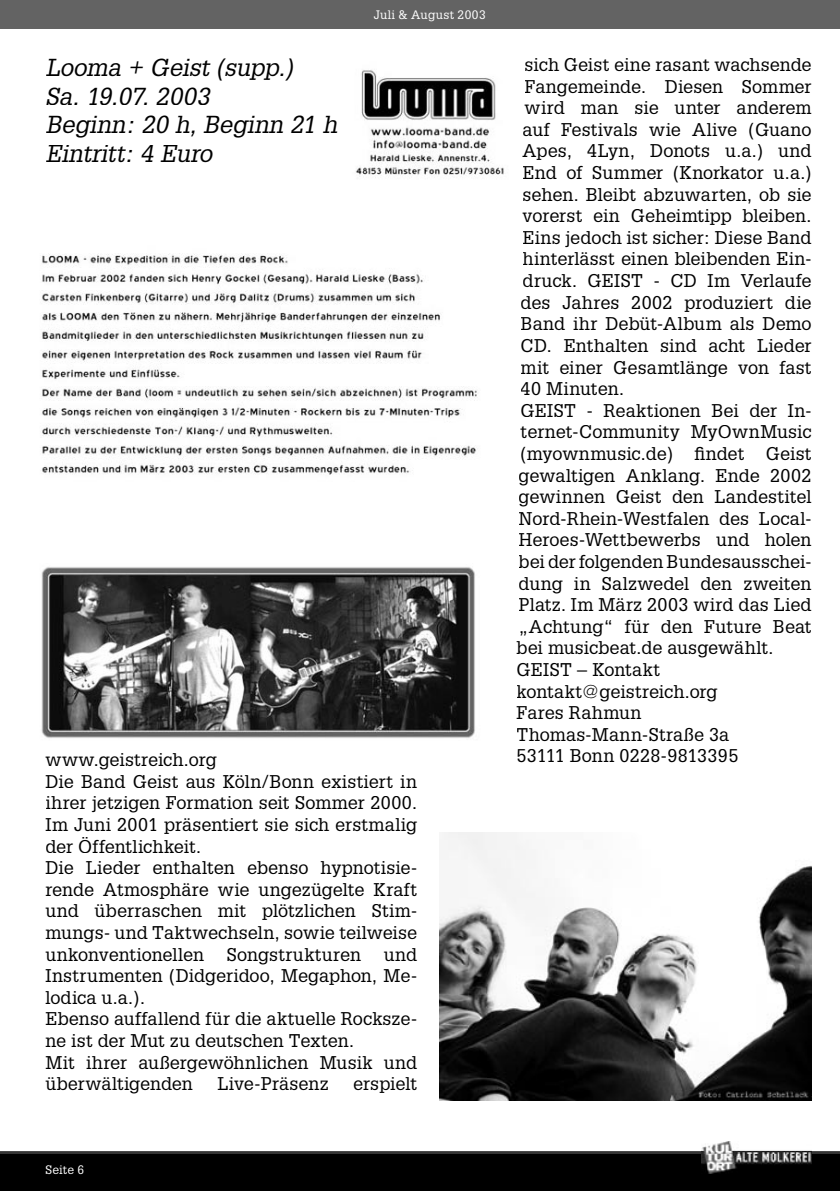
<style>
.page{position:relative;width:840px;height:1191px;background:#fff}
.page>*{position:absolute;margin:0;border:0;box-sizing:border-box;transform-origin:0 0}
.t1{font:italic 24px/28.8px "Glypha";letter-spacing:-.01em;color:#000}
.t2{font:18px/21.6px "Glypha";color:#000}
.t3{font:18px "Glypha";letter-spacing:.02em;color:#000}
.t4{font:12px "Glypha";letter-spacing:.025em;color:#fff}
</style>
<div class="page">
<img style="left:41px;top:70px;width:463px;height:668px">
<img style="left:439px;top:832px;width:372px;height:268px">
<div style="left:0;top:1151px;width:839px;height:40px;background:#000"></div>
<hr style="left:0;top:1152px;width:701px;height:1px;background:#000">
<div style="left:0;top:0;width:839px;height:28px;background:#636363"></div>
<img style="left:701px;top:1141px;width:110px;height:10px">
<img style="left:701px;top:1151px;width:110px;height:23px">
<h1 class="t1" style="left:45px;top:52px;width:293px">Looma + Geist (supp.)<br>Sa. 19.07. 2003<br>Beginn: 20 h, Beginn 21 h<br>Eintritt: 4 Euro</h1>
<p class="t4" style="left:373px;top:7px;width:113px">Juli &amp; August 2003</p>
<p class="t2" style="left:45px;top:748px;width:373px">www.geistreich.org<br>Die Band Geist aus Köln/Bonn existiert in ihrer jetzigen Formation seit Sommer 2000.<br>Im Juni 2001 präsentiert sie sich erstmalig der Öffentlichkeit.<br>Die Lieder enthalten ebenso hypnotisie&shy;rende Atmosphäre wie ungezügelte Kraft und überraschen mit plötzlichen Stim&shy;mungs- und Taktwechseln, sowie teilweise unkonventionellen</p>
<p class="t2" style="left:227px;top:943px;width:136px">Songstrukturen</p>
<p class="t2" style="left:45px;top:943px;width:373px;text-indent:338px">und<br>Instrumenten (Didgeridoo, Megaphon, Me&shy;lodica u.a.).<br>Ebenso auffallend für die aktuelle Rocksze&shy;ne ist der Mut zu deutschen Texten.<br>Mit ihrer außergewöhnlichen Musik und überwältigenden</p>
<p class="t2" style="left:217px;top:1072px;width:113px">Live-Präsenz</p>
<p class="t2" style="left:353px;top:1072px;width:65px">erspielt</p>
<p class="t4" style="left:45px;top:1162px;width:40px">Seite 6</p>
<p class="t2" style="left:524px;top:53px;width:288px">sich Geist eine rasant wachsende</p>
<p class="t2" style="left:524px;top:75px;width:288px">Fangemeinde. Diesen Sommer</p>
<p class="t2" style="left:524px;top:97px;width:288px">wird man sie unter anderem</p>
<p class="t2" style="left:522px;top:118px;width:290px">auf Festivals wie Alive (Guano</p>
<p class="t2" style="left:522px;top:140px;width:290px">Apes, 4Lyn, Donots u.a.) und</p>
<p class="t2" style="left:522px;top:161px;width:290px">End of Summer (Knorkator u.a.)</p>
<p class="t2" style="left:522px;top:183px;width:290px">sehen. Bleibt abzuwarten, ob sie</p>
<p class="t2" style="left:522px;top:205px;width:290px">vorerst ein Geheimtipp bleiben.</p>
<p class="t2" style="left:522px;top:226px;width:290px">Eins jedoch ist sicher: Diese Band</p>
<p class="t2" style="left:522px;top:248px;width:290px">hinterlässt einen bleibenden Ein-</p>
<p class="t2" style="left:522px;top:269px;width:290px">druck. GEIST - CD Im Verlaufe</p>
<p class="t2" style="left:520px;top:291px;width:292px">des Jahres 2002 produziert die</p>
<p class="t2" style="left:520px;top:313px;width:292px">Band ihr Debüt-Album als Demo</p>
<p class="t2" style="left:520px;top:334px;width:292px">CD. Enthalten sind acht Lieder</p>
<p class="t2" style="left:520px;top:356px;width:292px">mit einer Gesamtlänge von fast</p>
<p class="t2" style="left:520px;top:377px;width:105px">40 Minuten.</p>
<p class="t2" style="left:520px;top:399px;width:292px">GEIST - Reaktionen Bei der In-</p>
<p class="t2" style="left:520px;top:421px;width:292px">ternet-Community MyOwnMusic</p>
<p class="t2" style="left:520px;top:442px;width:292px">(myownmusic.de) findet Geist</p>
<p class="t2" style="left:518px;top:464px;width:294px">gewaltigen Anklang. Ende 2002</p>
<p class="t2" style="left:518px;top:485px;width:294px">gewinnen Geist den Landestitel</p>
<p class="t2" style="left:518px;top:507px;width:294px">Nord-Rhein-Westfalen des Local-</p>
<p class="t2" style="left:518px;top:529px;width:294px">Heroes-Wettbewerbs und holen</p>
<p class="t2" style="left:518px;top:550px;width:294px">bei der folgenden Bundesausschei-</p>
<p class="t2" style="left:518px;top:572px;width:294px">dung in Salzwedel den zweiten</p>
<p class="t2" style="left:518px;top:593px;width:294px">Platz. Im März 2003 wird das Lied</p>
<p class="t2" style="left:518px;top:615px;width:294px">„Achtung“ für den Future Beat</p>
<p class="t2" style="left:516px;top:637px;width:258px">bei musicbeat.de ausgewählt.</p>
<p class="t3" style="left:516px;top:658px;width:145px">GEIST – Kontakt</p>
<p class="t2" style="left:516px;top:680px;width:202px">kontakt@geistreich.org</p>
<p class="t3" style="left:516px;top:702px;width:126px">Fares Rahmun</p>
<p class="t2" style="left:516px;top:723px;width:214px">Thomas-Mann-Straße 3a</p>
<p class="t2" style="left:516px;top:745px;width:223px">53111 Bonn 0228-9813395</p>
</div>
